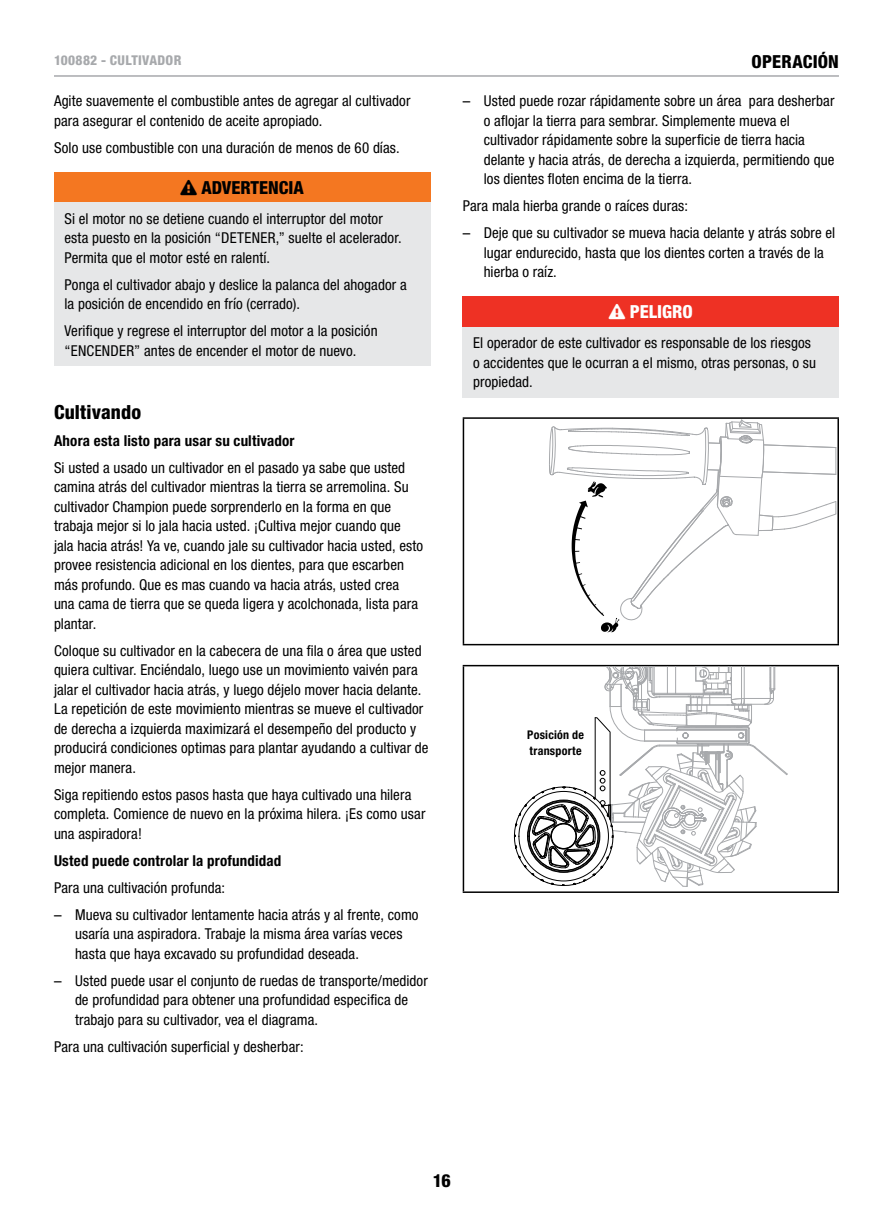
<style>
.page{position:relative;width:893px;height:1212px;background:#fff}
.page>*{position:absolute;margin:0;border:0;box-sizing:border-box;transform-origin:0 0}
.t1{font:800 condensed 19.5px "Helvetica Neue LT Std";letter-spacing:.005em;color:#000}
.t2{font:800 condensed 18px "Helvetica Neue LT Std";color:#000}
.t3{font:800 condensed 18px "Helvetica Neue LT Std";color:#fff}
.t4{font:condensed 15px/19.5px "Helvetica Neue LT Std";letter-spacing:.005em;color:#000}
.t5{font:700 condensed 15px "Helvetica Neue LT Std";letter-spacing:.01em;color:#000}
.t6{font:800 condensed 13.5px "Helvetica Neue LT Std";letter-spacing:.03em;color:#a7a9ac}
.t7{font:700 condensed 12px/16.5px "Helvetica Neue LT Std";letter-spacing:.02em;color:#000}
.s1{font-stretch:normal}
</style>
<div class="page">
<hr style="left:54px;top:75px;width:785px;height:2px;background:#a7a9ac">
<div style="left:54px;top:172px;width:376px;height:31px;background:#f47721"></div>
<div style="left:54px;top:203px;width:376px;height:163px;background:#e6e7e8"></div>
<div style="left:463px;top:297px;width:376px;height:30px;background:#ee3124"></div>
<div style="left:463px;top:327px;width:376px;height:71px;background:#e6e7e8"></div>
<hr style="left:463px;top:417px;width:376px;height:2px;background:#000">
<hr style="left:463px;top:419px;width:1px;height:225px;background:#000">
<hr style="left:837px;top:419px;width:2px;height:225px;background:#000">
<hr style="left:463px;top:644px;width:376px;height:1px;background:#000">
<svg style="left:549px;top:419px;width:288px;height:213px"></svg>
<hr style="left:463px;top:665px;width:376px;height:1px;background:#000">
<hr style="left:463px;top:666px;width:1px;height:225px;background:#000">
<hr style="left:837px;top:666px;width:2px;height:225px;background:#000">
<hr style="left:463px;top:891px;width:376px;height:2px;background:#000">
<svg style="left:514px;top:666px;width:274px;height:227px"></svg>
<p class="t6" style="left:54px;top:52px;width:105px">100882 - CULTIVADOR</p>
<p class="t2" style="left:752px;top:50px;width:22px">OPERAC</p>
<p class="t2" style="left:813px;top:50px;width:26px">IÓN</p>
<p class="t4" style="left:54px;top:91px;width:358px">Agite suavemente el combustible antes de agregar al cultivador para asegurar el contenido de aceite apropiado.</p>
<p class="t4" style="left:54px;top:137px;width:347px">Solo use combustible con una duración de menos de 60 días.</p>
<p class="t2" style="left:180px;top:176px;width:125px">❑ ADVERTENCIA</p>
<p class="t4" style="left:64px;top:209px;width:339px">Si el motor no se detiene cuando el interruptor del motor esta puesto en la posición “DETENER,” suelte el acelerador.<br>Permita que el motor esté en ralentí.</p>
<p class="t4" style="left:64px;top:275px;width:344px">Ponga el cultivador abajo y deslice la palanca del ahogador a la posición de encendido en frío (cerrado).</p>
<p class="t4" style="left:64px;top:321px;width:315px">Verifique y regrese el interruptor del motor a la posición “ENCENDER” antes de encender el motor de nuevo.</p>
<h1 class="t1" style="left:54px;top:400px;width:89px">CULTIVANDO</h1>
<p class="t5" style="left:54px;top:431px;width:242px">Ahora esta listo para usar su cultivador</p>
<p class="t4" style="left:54px;top:458px;width:371px">Si usted a usado un cultivador en el pasado ya sabe que usted camina atrás del cultivador mientras la tierra se arremolina. Su cultivador Champion puede sorprenderlo en la forma en que trabaja mejor si lo jala hacia usted. ¡Cultiva mejor cuando que jala hacia atrás! Ya ve, cuando jale su cultivador hacia usted, esto provee resistencia adicional en los dientes, para que escarben más profundo. Que es mas cuando va hacia atrás, usted crea una cama de tierra que se queda ligera y acolchonada, lista para plantar.</p>
<p class="t4" style="left:54px;top:641px;width:376px">Coloque su cultivador en la cabecera de una fila o área que usted quiera cultivar. Enciéndalo, luego use un movimiento vaivén para jalar el cultivador hacia atrás, y luego déjelo mover hacia delante.<br>La repetición de este movimiento mientras se mueve el cultivador de derecha a izquierda maximizará el desempeño del producto y producirá condiciones optimas para plantar ayudando a cultivar de mejor manera.</p>
<p class="t4" style="left:54px;top:785px;width:373px">Siga repitiendo estos pasos hasta que haya cultivado una hilera completa. Comience de nuevo en la próxima hilera. ¡Es como usar una aspiradora!</p>
<p class="t5" style="left:54px;top:851px;width:229px">Usted puede controlar la profundidad</p>
<p class="t4" style="left:54px;top:878px;width:173px">Para una cultivación profunda:</p>
<p class="t4" style="left:75px;top:905px;width:345px;text-indent:-21px"><span class="s1">–</span> Mueva su cultivador lentamente hacia atrás y al frente, como usaría una aspiradora. Trabaje la misma área varías veces hasta que haya excavado su profundidad deseada.</p>
<p class="t4" style="left:75px;top:971px;width:354px;text-indent:-21px"><span class="s1">–</span> Usted puede usar el conjunto de ruedas de transporte/medidor de profundidad para obtener una profundidad especifica de trabajo para su cultivador, vea el diagrama.</p>
<p class="t4" style="left:54px;top:1037px;width:251px">Para una cultivación superficial y desherbar:</p>
<p class="t4" style="left:484px;top:91px;width:352px;text-indent:-21px"><span class="s1">–</span> Usted puede rozar rápidamente sobre un área para desherbar o aflojar la tierra para sembrar. Simplemente mueva el cultivador rápidamente sobre la superficie de tierra hacia delante y hacia atrás, de derecha a izquierda, permitiendo que los dientes floten encima de la tierra.</p>
<p class="t4" style="left:463px;top:196px;width:227px">Para mala hierba grande o raíces duras:</p>
<p class="t4" style="left:484px;top:223px;width:353px;text-indent:-21px"><span class="s1">–</span> Deje que su cultivador se mueva hacia delante y atrás sobre el lugar endurecido, hasta que los dientes corten a través de la hierba o raíz.</p>
<p class="t3" style="left:609px;top:301px;width:86px">❑ PELIGRO</p>
<p class="t4" style="left:473px;top:333px;width:344px">El operador de este cultivador es responsable de los riesgos o accidentes que le ocurran a el mismo, otras personas, o su propiedad.</p>
<p class="t7" style="left:527px;top:726px;width:58px">Posición de transporte</p>
<p class="t2" style="left:433px;top:1169px;width:20px">16</p>
</div>
